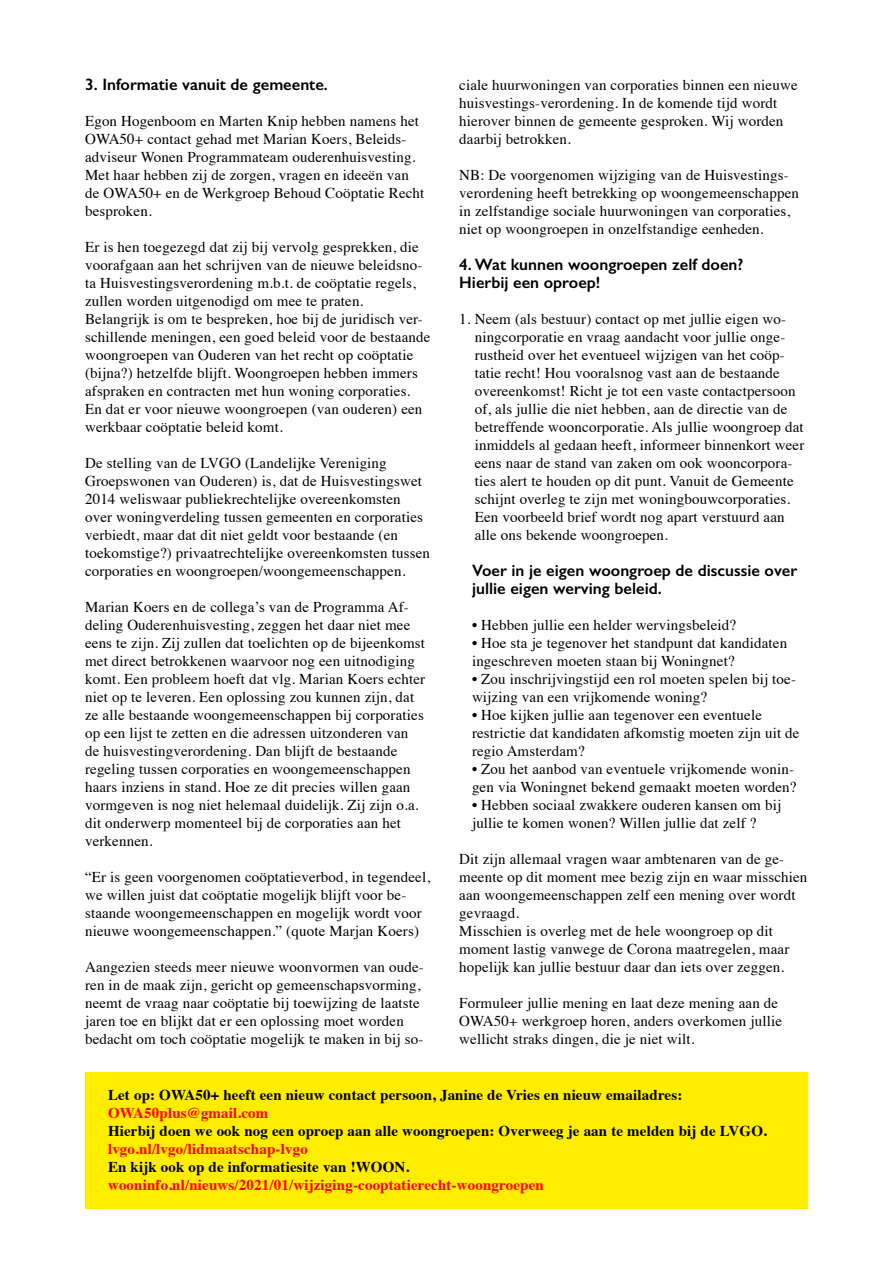
<style>
.page{position:relative;width:893px;height:1263px;background:#fff}
.page>*{position:absolute;margin:0;border:0;box-sizing:border-box;transform-origin:0 0}
.t1{font:600 16.5px/18px "Gill Sans";color:#000}
.t2{font:15px/18px "Times";letter-spacing:.01em;color:#000}
.t3{font:700 15px "Times";letter-spacing:.01em;color:#000}
.t4{font:700 15px "Times";letter-spacing:.01em;color:#fe0000}
</style>
<div class="page">
<div style="left:85px;top:1072px;width:723px;height:137px;background:#ffed00"></div>
<p class="t1" style="left:85px;top:75px;width:244px">3. Informatie vanuit de gemeente.</p>
<p class="t2" style="left:85px;top:111px;width:341px">Egon Hogenboom en Marten Knip hebben namens het OWA50+ contact gehad met Marian Koers, Beleids&shy;adviseur Wonen Programmateam ouderenhuisvesting.<br>Met haar hebben zij de zorgen, vragen en ideeën van de OWA50+ en de Werkgroep Behoud Coöptatie Recht besproken.</p>
<p class="t2" style="left:85px;top:237px;width:347px">Er is hen toegezegd dat zij bij vervolg gesprekken, die voorafgaan aan het schrijven van de nieuwe beleidsno&shy;ta Huisvestingsverordening m.b.t. de coöptatie regels, zullen worden uitgenodigd om mee te praten.<br>Belangrijk is om te bespreken, hoe bij de juridisch ver&shy;schillende meningen, een goed beleid voor de bestaande woongroepen van Ouderen van het recht op coöptatie (bijna?) hetzelfde blijft. Woongroepen hebben immers afspraken en contracten met hun woning corporaties.<br>En dat er voor nieuwe woongroepen (van ouderen) een werkbaar coöptatie beleid komt.</p>
<p class="t2" style="left:85px;top:453px;width:346px">De stelling van de LVGO (Landelijke Vereniging Groepswonen van Ouderen) is, dat de Huisvestingswet 2014 weliswaar publiekrechtelijke overeenkomsten over woningverdeling tussen gemeenten en corporaties verbiedt, maar dat dit niet geldt voor bestaande (en toekomstige?) privaatrechtelijke overeenkomsten tussen corporaties en woongroepen/woongemeenschappen.</p>
<p class="t2" style="left:85px;top:597px;width:342px">Marian Koers en de collega’s van de Programma Af&shy;deling Ouderenhuisvesting, zeggen het daar niet mee eens te zijn. Zij zullen dat toelichten op de bijeenkomst met direct betrokkenen waarvoor nog een uitnodiging komt. Een probleem hoeft dat vlg. Marian Koers echter niet op te leveren. Een oplossing zou kunnen zijn, dat ze alle bestaande woongemeenschappen bij corporaties op een lijst te zetten en die adressen uitzonderen van de huisvestingverordening. Dan blijft de bestaande regeling tussen corporaties en woongemeenschappen haars inziens in stand. Hoe ze dit precies willen gaan vormgeven is nog niet helemaal duidelijk. Zij zijn o.a. dit onderwerp momenteel bij de corporaties aan het verkennen.</p>
<p class="t2" style="left:85px;top:867px;width:347px">“Er is geen voorgenomen coöptatieverbod, in tegendeel, we willen juist dat coöptatie mogelijk blijft voor be&shy;staande woongemeenschappen en mogelijk wordt voor nieuwe woongemeenschappen.” (quote Marjan Koers)</p>
<p class="t2" style="left:85px;top:957px;width:340px">Aangezien steeds meer nieuwe woonvormen van oude&shy;ren in de maak zijn, gericht op gemeenschapsvorming, neemt de vraag naar coöptatie bij toewijzing de laatste jaren toe en blijkt dat er een oplossing moet worden bedacht om toch coöptatie mogelijk te maken in bij so-</p>
<p class="t2" style="left:459px;top:75px;width:340px">ciale huurwoningen van corporaties binnen een nieuwe huisvestings-verordening. In de komende tijd wordt hierover binnen de gemeente gesproken. Wij worden daarbij betrokken.</p>
<p class="t2" style="left:459px;top:165px;width:341px">NB: De voorgenomen wijziging van de Huisvestings&shy;verordening heeft betrekking op woongemeenschappen in zelfstandige sociale huurwoningen van corporaties, niet op woongroepen in onzelfstandige eenheden.</p>
<p class="t1" style="left:459px;top:255px;width:286px">4. Wat kunnen woongroepen zelf doen?<br>Hierbij een oproep!</p>
<p class="t2" style="left:475px;top:309px;width:331px;text-indent:-15px">1. Neem (als bestuur) contact op met jullie eigen wo&shy;ningcorporatie en vraag aandacht voor jullie onge&shy;rustheid over het eventueel wijzigen van het coöp&shy;tatie recht! Hou vooralsnog vast aan de bestaande overeenkomst! Richt je tot een vaste contactpersoon of, als jullie die niet hebben, aan de directie van de betreffende wooncorporatie. Als jullie woongroep dat inmiddels al gedaan heeft, informeer binnenkort weer eens naar de stand van zaken om ook wooncorpora&shy;ties alert te houden op dit punt. Vanuit de Gemeente schijnt overleg te zijn met woningbouwcorporaties.<br>Een voorbeeld brief wordt nog apart verstuurd aan alle ons bekende woongroepen.</p>
<p class="t1" style="left:472px;top:561px;width:327px">Voer in je eigen woongroep de discussie over jullie eigen werving beleid.</p>
<p class="t2" style="left:472px;top:615px;width:266px">• Hebben jullie een helder wervingsbeleid?</p>
<p class="t2" style="left:472px;top:633px;width:317px">• Hoe sta je tegenover het standpunt dat kandidaten ingeschreven moeten staan bij Woningnet?</p>
<p class="t2" style="left:472px;top:669px;width:326px">• Zou inschrijvingstijd een rol moeten spelen bij toe&shy;wijzing van een vrijkomende woning?</p>
<p class="t2" style="left:472px;top:705px;width:329px">• Hoe kijken jullie aan tegenover een eventuele restrictie dat kandidaten afkomstig moeten zijn uit de regio Amsterdam?</p>
<p class="t2" style="left:472px;top:759px;width:326px">• Zou het aanbod van eventuele vrijkomende wonin&shy;gen via Woningnet bekend gemaakt moeten worden?</p>
<p class="t2" style="left:472px;top:795px;width:311px">• Hebben sociaal zwakkere ouderen kansen om bij jullie te komen wonen? Willen jullie dat zelf ?</p>
<p class="t2" style="left:459px;top:849px;width:350px">Dit zijn allemaal vragen waar ambtenaren van de ge&shy;meente op dit moment mee bezig zijn en waar misschien aan woongemeenschappen zelf een mening over wordt gevraagd.<br>Misschien is overleg met de hele woongroep op dit moment lastig vanwege de Corona maatregelen, maar hopelijk kan jullie bestuur daar dan iets over zeggen.</p>
<p class="t2" style="left:459px;top:993px;width:324px">Formuleer jullie mening en laat deze mening aan de<br>OWA50+ werkgroep horen, anders overkomen jullie wellicht straks dingen, die je niet wilt.</p>
<p class="t3" style="left:108px;top:1081px;width:576px">Let op: OWA50+ heeft een nieuw contact persoon, Janine de Vries en nieuw emailadres:</p>
<p class="t4" style="left:108px;top:1099px;width:162px">OWA50plus@gmail.com</p>
<p class="t3" style="left:108px;top:1117px;width:660px">Hierbij doen we ook nog een oproep aan alle woongroepen: Overweeg je aan te melden bij de LVGO.</p>
<p class="t4" style="left:108px;top:1135px;width:201px">lvgo.nl/lvgo/lidmaatschap-lvgo</p>
<p class="t3" style="left:108px;top:1153px;width:303px">En kijk ook op de informatiesite van !WOON.</p>
<p class="t4" style="left:108px;top:1171px;width:437px">wooninfo.nl/nieuws/2021/01/wijziging-cooptatierecht-woongroepen</p>
</div>
